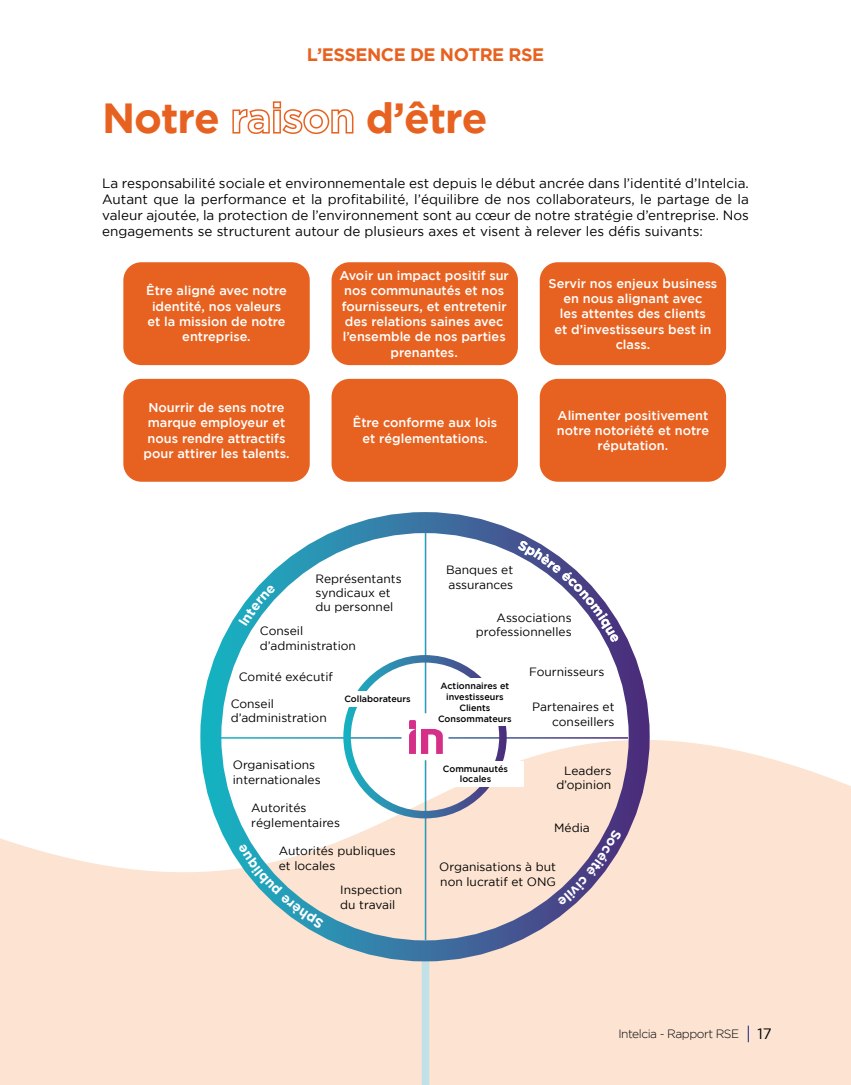
<style>
.page{position:relative;width:851px;height:1085px;background:#fff}
.page>*{position:absolute;margin:0;border:0;box-sizing:border-box;transform-origin:0 0}
.t1{font:700 42px "Gotham";letter-spacing:-.025em;color:#e76220}
.t2{font:700 18px "Gotham";letter-spacing:-.025em;color:#e76220}
.t3{font:13.5px/16.2px "Gotham";color:#000;text-align:justify}
.t4{font:500 12.75px/15.3px "Gotham";color:#fff;text-align:center}
.t5{font:12px/14.4px "Gotham";color:#000}
.t6{font:300 12px "Gotham";letter-spacing:-.04em;color:#000}
.t7{font:500 9px/10.8px "Gotham";color:#000;text-align:center}
.s1{font-weight:400;font-size:15px}
</style>
<div class="page">
<svg style="left:1px;top:608px;width:849px;height:476px;fill:#fce3d2"></svg>
<svg style="left:0;top:838px;width:1px;height:246px"></svg>
<svg style="left:747px;top:1025px;width:1px;height:17px"></svg>
<div style="left:421px;top:961px;width:8px;height:123px;background:#c0e1e8"></div>
<div style="left:200px;top:512px;width:449px;height:449px;border:21px solid #fff;border-radius:50%"></div>
<hr style="left:424px;top:532px;width:2px;height:408px;background:#fff">
<hr style="left:220px;top:737px;width:408px;height:1px;background:#fff">
<div style="left:123px;top:262px;width:187px;height:103px;background:#e76220;border-radius:18px"></div>
<div style="left:123px;top:379px;width:187px;height:102px;background:#e76220;border-radius:18px"></div>
<div style="left:331px;top:262px;width:187px;height:103px;background:#e76220;border-radius:18px"></div>
<div style="left:331px;top:379px;width:187px;height:102px;background:#e76220;border-radius:18px"></div>
<div style="left:539px;top:262px;width:187px;height:103px;background:#e76220;border-radius:18px"></div>
<div style="left:539px;top:379px;width:187px;height:102px;background:#e76220;border-radius:18px"></div>
<div style="left:343px;top:655px;width:163px;height:163px;border:8px solid #fff;border-radius:50%"></div>
<div style="left:340px;top:690px;width:75px;height:16px;background:#fff"></div>
<div style="left:427px;top:760px;width:97px;height:26px;background:#fff"></div>
<div style="left:401px;top:713px;width:47px;height:47px;background:#fff;border-radius:50%"></div>
<svg style="left:409px;top:720px;width:33px;height:33px"></svg>
<div style="left:432px;top:678px;width:86px;height:48px;background:#fff"></div>
<svg style="left:238px;top:584px;width:38px;height:42px"></svg>
<svg style="left:517px;top:539px;width:102px;height:103px"></svg>
<svg style="left:557px;top:829px;width:65px;height:76px;background:#b7a2b3"></svg>
<svg style="left:238px;top:843px;width:86px;height:85px;background:#b6d0cf"></svg>
<h2 class="t2" style="left:307px;top:44px;width:239px">L’ESSENCE DE NOTRE RSE</h2>
<h1 class="t1" style="left:102px;top:94px;width:387px">Notre raison d’être</h1>
<p class="t3" style="left:102px;top:175px;width:648px">La responsabilité sociale et environnementale est depuis le début ancrée dans l’identité d’Intelcia.<br>Autant que la performance et la profitabilité, l’équilibre de nos collaborateurs, le partage de la valeur ajoutée, la protection de l’environnement sont au cœur de notre stratégie d’entreprise. Nos engagements se structurent autour de plusieurs axes et visent à relever les défis suivants:</p>
<p class="t4" style="left:146px;top:283px;width:142px">Être aligné avec notre identité, nos valeurs et la mission de notre entreprise.</p>
<p class="t4" style="left:143px;top:399px;width:147px">Nourrir de sens notre marque employeur et nous rendre attractifs pour attirer les talents.</p>
<p class="t4" style="left:339px;top:267px;width:171px">Avoir un impact positif sur nos communautés et nos fournisseurs, et entretenir des relations saines avec l’ensemble de nos parties prenantes.</p>
<p class="t4" style="left:353px;top:415px;width:146px">Être conforme aux lois et réglementations.</p>
<p class="t4" style="left:548px;top:275px;width:170px">Servir nos enjeux business en nous alignant avec<br>les attentes des clients<br>et d’investisseurs best in class.</p>
<p class="t4" style="left:556px;top:407px;width:154px">Alimenter positivement notre notoriété et notre réputation.</p>
<p class="t5" style="left:315px;top:571px;width:88px">Représentants syndicaux et du personnel</p>
<p class="t5" style="left:260px;top:623px;width:97px">Conseil d’administration</p>
<p class="t5" style="left:239px;top:668px;width:95px">Comité exécutif</p>
<p class="t5" style="left:231px;top:696px;width:97px">Conseil d’administration</p>
<p class="t5" style="left:233px;top:757px;width:89px">Organisations internationales</p>
<p class="t7" style="left:344px;top:693px;width:68px">Collaborateurs</p>
<p class="t5" style="left:251px;top:800px;width:90px">Autorités réglementaires</p>
<p class="t5" style="left:279px;top:843px;width:118px">Autorités publiques et locales</p>
<p class="t5" style="left:340px;top:882px;width:63px">Inspection du travail</p>
<p class="t5" style="left:446px;top:562px;width:68px">Banques et assurances</p>
<p class="t5" style="left:476px;top:610px;width:97px;text-align:right">Associations professionnelles</p>
<p class="t7" style="left:438px;top:680px;width:75px">Actionnaires et investisseurs<br>Clients<br>Consommateurs</p>
<p class="t7" style="left:443px;top:762px;width:67px">Communautés locales</p>
<p class="t5" style="left:529px;top:664px;width:77px">Fournisseurs</p>
<p class="t5" style="left:532px;top:699px;width:84px;text-align:right">Partenaires et conseillers</p>
<p class="t5" style="left:556px;top:763px;width:56px;text-align:right">Leaders d’opinion</p>
<p class="t5" style="left:554px;top:820px;width:37px">Média</p>
<p class="t5" style="left:439px;top:859px;width:118px">Organisations à but non lucratif et ONG</p>
<p class="t6" style="left:618px;top:1027px;width:155px">Intelcia - Rapport RSE <span class="s1">17</span></p>
</div>
